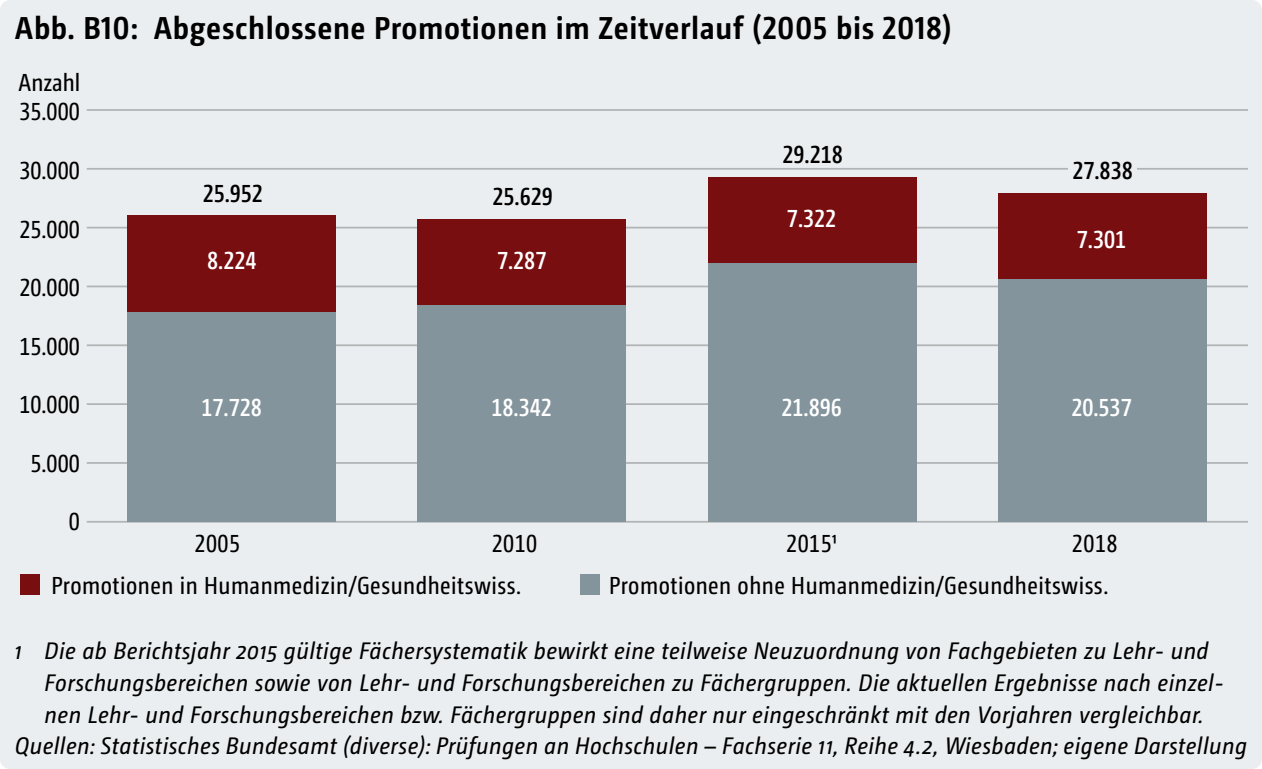
<style>
.page{position:relative;width:1262px;height:769px;background:#fff}
.page>*{position:absolute;margin:0;border:0;box-sizing:border-box;transform-origin:0 0}
.t1{font:700 31.5px "Camingo Dos Pro S Cd";letter-spacing:.02em;color:#000}
.t2{font:24.5px "Camingo Dos Pro Cd";letter-spacing:.02em;color:#000}
.t3{font:600 24.5px "Camingo Dos Pro Cd";color:#fff}
.t4{font:600 24.5px "Camingo Dos Pro Cd";color:#000}
.t5{font:italic 23.8px "Camingo Dos Pro S Cd";letter-spacing:.02em;color:#000}
</style>
<div class="page">
<div style="left:0;top:0;width:1262px;height:768px;background:#ebeef0;border-radius:10px"></div>
<hr style="left:87px;top:520px;width:1160px;height:2px;background:#b1b3b4">
<hr style="left:87px;top:462px;width:1160px;height:1px;background:#b1b3b4">
<hr style="left:87px;top:403px;width:1160px;height:2px;background:#b1b3b4">
<hr style="left:87px;top:344px;width:1160px;height:2px;background:#b1b3b4">
<hr style="left:87px;top:285px;width:1160px;height:2px;background:#b1b3b4">
<hr style="left:87px;top:226px;width:1160px;height:2px;background:#b1b3b4">
<hr style="left:87px;top:168px;width:1160px;height:1px;background:#b1b3b4">
<hr style="left:87px;top:109px;width:1160px;height:2px;background:#b1b3b4">
<div style="left:20px;top:574px;width:20px;height:20px;background:#790e11"></div>
<div style="left:580px;top:574px;width:20px;height:20px;background:#84949c"></div>
<div style="left:127px;top:215px;width:209px;height:97px;background:#790e11"></div>
<div style="left:417px;top:219px;width:209px;height:86px;background:#790e11"></div>
<div style="left:708px;top:177px;width:208px;height:86px;background:#790e11"></div>
<div style="left:998px;top:193px;width:209px;height:86px;background:#790e11"></div>
<div style="left:127px;top:312px;width:209px;height:209px;background:#84949c"></div>
<div style="left:417px;top:305px;width:209px;height:216px;background:#84949c"></div>
<div style="left:708px;top:263px;width:208px;height:258px;background:#84949c"></div>
<div style="left:998px;top:279px;width:209px;height:242px;background:#84949c"></div>
<div style="left:1068px;top:163px;width:69px;height:13px;background:#ebeef0"></div>
<h1 class="t1" style="left:15px;top:8px;width:938px">Abb. B10: Abgeschlossene Promotionen im Zeitverlauf (2005 bis 2018)</h1>
<p class="t2" style="left:18px;top:68px;width:63px">Anzahl</p>
<p class="t2" style="left:20px;top:97px;width:62px">35.000</p>
<p class="t2" style="left:20px;top:156px;width:62px">30.000</p>
<p class="t2" style="left:20px;top:214px;width:62px">25.000</p>
<p class="t2" style="left:20px;top:273px;width:62px">20.000</p>
<p class="t2" style="left:20px;top:331px;width:62px">15.000</p>
<p class="t2" style="left:20px;top:390px;width:62px">10.000</p>
<p class="t2" style="left:31px;top:448px;width:51px">5.000</p>
<p class="t2" style="left:69px;top:507px;width:13px">0</p>
<p class="t4" style="left:203px;top:178px;width:62px">25.952</p>
<p class="t4" style="left:493px;top:182px;width:62px">25.629</p>
<p class="t3" style="left:207px;top:245px;width:51px">8.224</p>
<p class="t3" style="left:497px;top:245px;width:51px">7.287</p>
<p class="t4" style="left:782px;top:140px;width:62px">29.218</p>
<p class="t3" style="left:787px;top:203px;width:51px">7.322</p>
<p class="t4" style="left:1072px;top:156px;width:62px">27.838</p>
<p class="t3" style="left:1077px;top:224px;width:51px">7.301</p>
<p class="t3" style="left:202px;top:392px;width:62px">17.728</p>
<p class="t3" style="left:492px;top:392px;width:62px">18.342</p>
<p class="t3" style="left:781px;top:392px;width:62px">21.896</p>
<p class="t3" style="left:1071px;top:392px;width:62px">20.537</p>
<p class="t2" style="left:195px;top:528px;width:47px">2005</p>
<p class="t2" style="left:492px;top:528px;width:47px">2010</p>
<p class="t2" style="left:786px;top:528px;width:52px">2015¹</p>
<p class="t2" style="left:1072px;top:528px;width:47px">2018</p>
<p class="t2" style="left:51px;top:570px;width:471px">Promotionen in Humanmedizin/Gesundheitswiss.</p>
<p class="t2" style="left:609px;top:570px;width:501px">Promotionen ohne Humanmedizin/Gesundheitswiss.</p>
<p class="t5" style="left:15px;top:636px;width:1195px">1 Die ab Berichtsjahr 2015 gültige Fächersystematik bewirkt eine teilweise Neuzuordnung von Fachgebieten zu Lehr- und</p>
<p class="t5" style="left:45px;top:668px;width:1181px">Forschungsbereichen sowie von Lehr- und Forschungsbereichen zu Fächergruppen. Die aktuellen Ergebnisse nach einzel-</p>
<p class="t5" style="left:45px;top:699px;width:1161px">nen Lehr- und Forschungsbereichen bzw. Fächergruppen sind daher nur eingeschränkt mit den Vorjahren vergleichbar.</p>
<p class="t5" style="left:15px;top:731px;width:1234px">Quellen: Statistisches Bundesamt (diverse): Prüfungen an Hochschulen – Fachserie 11, Reihe 4.2, Wiesbaden; eigene Darstellung</p>
</div>
